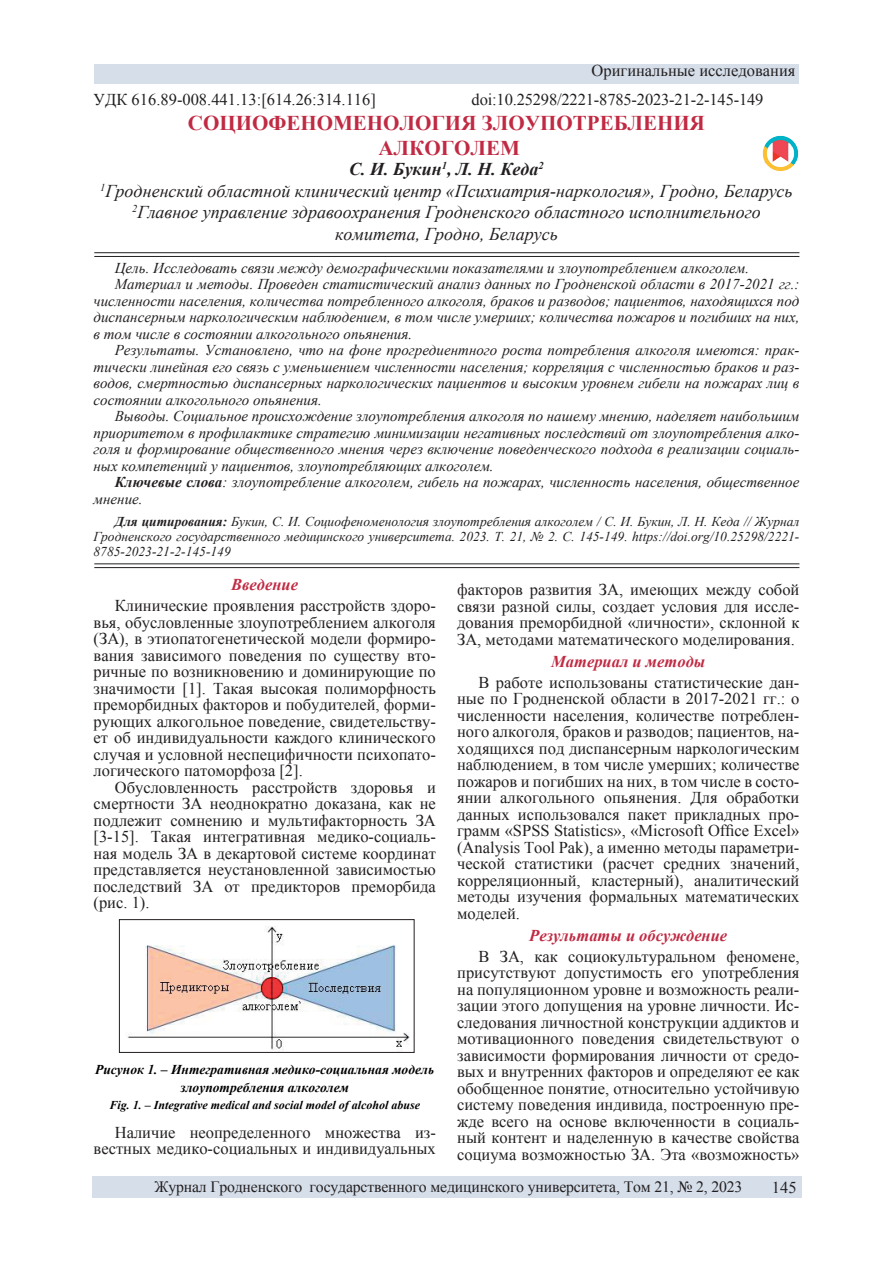
<style>
.page{position:relative;width:893px;height:1263px;background:#fff}
.page>*{position:absolute;margin:0;border:0;box-sizing:border-box;transform-origin:0 0}
.t1{font:700 21px/25.2px "Times New Roman";color:#c02a43;text-align:center}
.t2{font:italic 18px/21.6px "Times New Roman";color:#231f20;text-align:center}
.t3{font:16.5px/16.5px "Times New Roman";color:#231f20;text-align:justify}
.t4{font:italic 700 16.5px "Times New Roman";color:#c02a43}
.t5{font:15.75px "Times New Roman";letter-spacing:-.01em;color:#231f20}
.t6{font:italic 15px "Times New Roman";color:#231f20}
.t7{font:italic 13.5px/15px "Times New Roman";color:#231f20;text-align:justify}
.t8{font:italic 700 13.5px/18px "Times New Roman";color:#000001;text-align:center}
.t9{font:italic 700 12px "Times New Roman";color:#000001}
.s1{font-weight:700}
</style>
<div class="page">
<div style="left:94px;top:65px;width:705px;height:19px;background:#d5dee9"></div>
<div style="left:92px;top:1176px;width:709px;height:22px;background:#d5dee9"></div>
<hr style="left:94px;top:563px;width:705px;height:1px;background:#231f20">
<hr style="left:94px;top:567px;width:705px;height:1px;background:#231f20">
<hr style="left:94px;top:252px;width:705px;height:1px;background:#231f20">
<hr style="left:94px;top:256px;width:705px;height:1px;background:#231f20">
<img style="left:762px;top:135px;width:37px;height:36px">
<img style="left:127px;top:926px;width:283px;height:125px">
<div style="left:119px;top:919px;width:295px;height:134px;border:1px solid #231f20"></div>
<p class="t3" style="left:592px;top:62px;width:205px">Оригинальные исследования</p>
<p class="t3" style="left:94px;top:91px;width:284px">УДК 616.89-008.441.13:[614.26:314.116]</p>
<p class="t3" style="left:472px;top:91px;width:293px">doi:10.25298/2221-8785-2023-21-2-145-149</p>
<p class="t1" style="left:188px;top:110px;width:519px">СОЦИОФЕНОМЕНОЛОГИЯ ЗЛОУПОТРЕБЛЕНИЯ<br>АЛКОГОЛЕМ</p>
<p class="t2" style="left:100px;top:158px;width:694px"><span class="s1">С. И. Букин</span><sup>1</sup><span class="s1">, Л. Н. Кеда</span><sup>2<br></sup><sup>1</sup>Гродненский областной клинический центр «Психиатрия-наркология», Гродно, Беларусь <sup>2</sup>Главное управление здравоохранения Гродненского областного исполнительного комитета, Гродно, Беларусь</p>
<p class="t6" style="left:115px;top:257px;width:636px">Цель. Исследовать связи между демографическими показателями и злоупотреблением алкоголем.</p>
<p class="t6" style="left:115px;top:274px;width:686px">Материал и методы. Проведен статистический анализ данных по Гродненской области в 2017-2021 гг.:</p>
<p class="t6" style="left:94px;top:290px;width:707px">численности населения, количества потребленного алкоголя, браков и разводов; пациентов, находящихся под</p>
<p class="t6" style="left:94px;top:307px;width:707px">диспансерным наркологическим наблюдением, в том числе умерших; количества пожаров и погибших на них,</p>
<p class="t6" style="left:94px;top:323px;width:320px">в том числе в состоянии алкогольного опьянения.</p>
<p class="t6" style="left:115px;top:340px;width:686px">Результаты. Установлено, что на фоне прогредиентного роста потребления алкоголя имеются: прак-</p>
<p class="t6" style="left:94px;top:356px;width:707px">тически линейная его связь с уменьшением численности населения; корреляция с численностью браков и раз-</p>
<p class="t6" style="left:94px;top:373px;width:707px">водов, смертностью диспансерных наркологических пациентов и высоким уровнем гибели на пожарах лиц в</p>
<p class="t6" style="left:94px;top:389px;width:230px">состоянии алкогольного опьянения.</p>
<p class="t6" style="left:115px;top:406px;width:686px">Выводы. Социальное происхождение злоупотребления алкоголя по нашему мнению, наделяет наибольшим</p>
<p class="t6" style="left:94px;top:422px;width:707px">приоритетом в профилактике стратегию минимизации негативных последствий от злоупотребления алко-</p>
<p class="t6" style="left:94px;top:439px;width:707px">голя и формирование общественного мнения через включение поведенческого подхода в реализации социаль-</p>
<p class="t6" style="left:94px;top:455px;width:402px">ных компетенций у пациентов, злоупотребляющих алкоголем.</p>
<p class="t6" style="left:115px;top:472px;width:686px"><span class="s1">Ключевые слова</span>: злоупотребление алкоголем, гибель на пожарах, численность населения, общественное</p>
<p class="t6" style="left:94px;top:488px;width:51px">мнение.</p>
<p class="t7" style="left:94px;top:514px;width:707px;text-indent:21px"><span class="s1">Для цитирования:</span> Букин, С. И. Социофеноменология злоупотребления алкоголем / С. И. Букин, Л. Н. Кеда // Журнал Гродненского государственного медицинского университета. 2023. Т. 21, № 2. С. 145-149. https://doi.org/10.25298/2221- 8785-2023-21-2-145-149</p>
<p class="t4" style="left:231px;top:573px;width:68px">Введение</p>
<p class="t3" style="left:94px;top:597px;width:344px;text-indent:21px">Клинические проявления расстройств здоро&shy;вья, обусловленные злоупотреблением алкоголя (ЗА), в этиопатогенетической модели формиро&shy;вания зависимого поведения по существу вто&shy;ричные по возникновению и доминирующие по значимости [1]. Такая высокая полиморфность преморбидных факторов и побудителей, форми&shy;рующих алкогольное поведение, свидетельству&shy;ет об индивидуальности каждого клинического случая и условной неспецифичности психопато&shy;логического патоморфоза [2].</p>
<p class="t3" style="left:94px;top:778px;width:344px;text-indent:21px">Обусловленность расстройств здоровья и смертности ЗА неоднократно доказана, как не подлежит сомнению и мультифакторность ЗА [3-15]. Такая интегративная медико-социаль&shy;ная модель ЗА в декартовой системе координат представляется неустановленной зависимостью последствий ЗА от предикторов преморбида (рис. 1).</p>
<p class="t8" style="left:95px;top:1060px;width:340px">Рисунок 1. – Интегративная медико-социальная модель злоупотребления алкоголем</p>
<p class="t9" style="left:109px;top:1096px;width:312px">Fig. 1. – Integrative medical and social model of alcohol abuse</p>
<p class="t3" style="left:94px;top:1124px;width:344px;text-align:right">Наличие неопределенного множества из&shy;вестных медико-социальных и индивидуальных</p>
<p class="t3" style="left:457px;top:581px;width:344px">факторов развития ЗА, имеющих между собой связи разной силы, создает условия для иссле&shy;дования преморбидной «личности», склонной к ЗА, методами математического моделирования.</p>
<p class="t4" style="left:551px;top:650px;width:155px">Материал и методы</p>
<p class="t3" style="left:457px;top:674px;width:344px;text-indent:21px">В работе использованы статистические дан&shy;ные по Гродненской области в 2017-2021 гг.: о численности населения, количестве потреблен&shy;ного алкоголя, браков и разводов; пациентов, на&shy;ходящихся под диспансерным наркологическим наблюдением, в том числе умерших; количестве пожаров и погибших на них, в том числе в состо&shy;янии алкогольного опьянения. Для обработки данных использовался пакет прикладных про&shy;грамм «SPSS Statistics», «Microsoft Office Excel» (Analysis Tool Раk), а именно методы параметри&shy;ческой статистики (расчет средних значений, корреляционный, кластерный), аналитический методы изучения формальных математических моделей.</p>
<p class="t4" style="left:529px;top:924px;width:199px">Результаты и обсуждение</p>
<p class="t3" style="left:457px;top:948px;width:344px;text-indent:21px">В ЗА, как социокультуральном феномене, присутствуют допустимость его употребления на популяционном уровне и возможность реали&shy;зации этого допущения на уровне личности. Ис&shy;следования личностной конструкции аддиктов и мотивационного поведения свидетельствуют о зависимости формирования личности от средо&shy;вых и внутренних факторов и определяют ее как обобщенное понятие, относительно устойчивую систему поведения индивида, построенную пре&shy;жде всего на основе включенности в социаль&shy;ный контент и наделенную в качестве свойства социума возможностью ЗА. Эта «возможность»</p>
<p class="t5" style="left:154px;top:1176px;width:589px">Журнал Гродненского государственного медицинского университета, Том 21, № 2, 2023</p>
<p class="t3" style="left:772px;top:1178px;width:26px">145</p>
</div>
